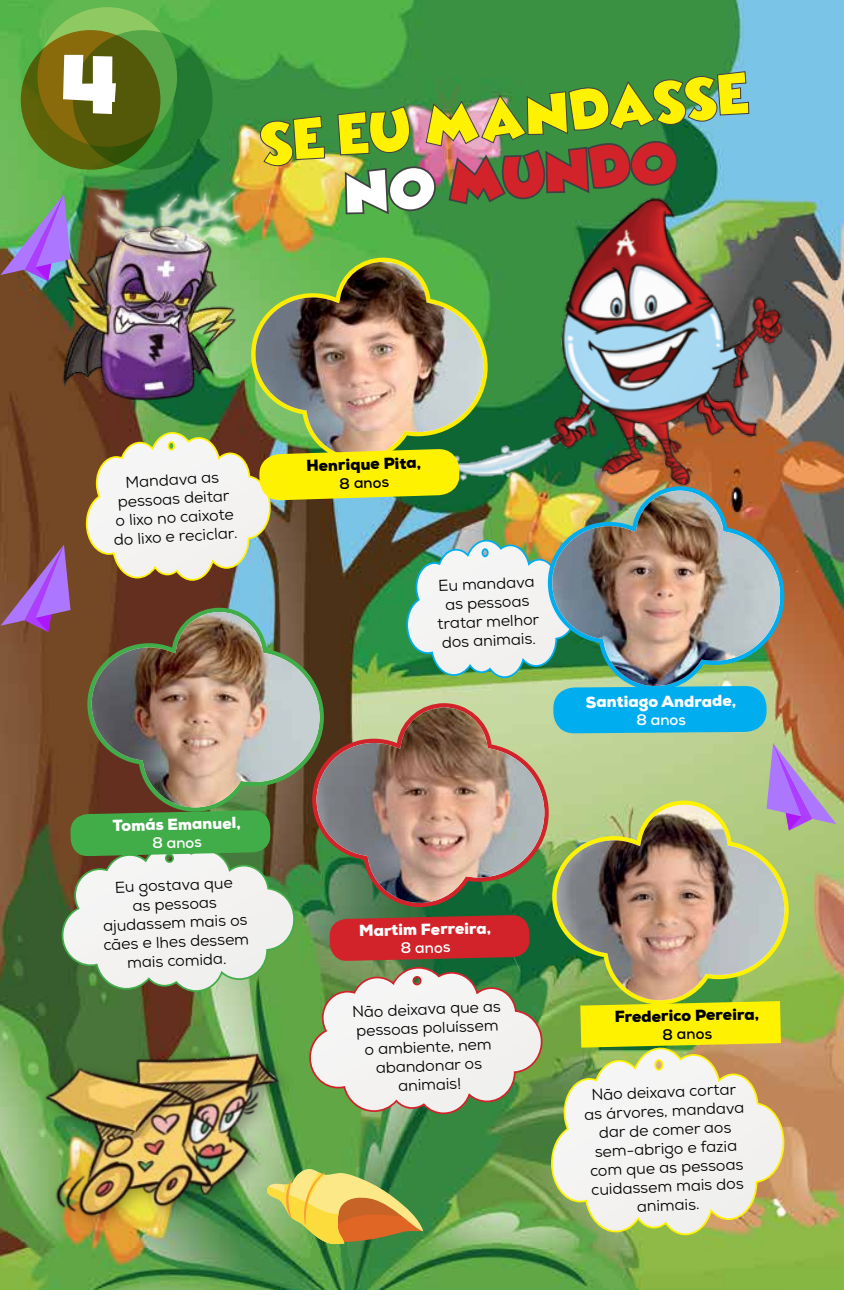
<style>
.page{position:relative;width:844px;height:1290px;background:#fff}
.page>*{position:absolute;margin:0;border:0;box-sizing:border-box;transform-origin:0 0}
.t1{font:70px "Wicked Mouse";color:#fff}
.t2{font:49px/58.8px "Wicked Mouse";color:#fff200}
.t3{font:900 15.92px "Nexa";letter-spacing:-.01em;color:#fff}
.t4{font:900 15.92px "Nexa";color:#000}
.t5{font:15.75px/18.9px "Nexa";color:#000;text-align:center}
.t6{font:700 15.05px "Nexa";color:#fff}
.t7{font:700 15.05px "Nexa";color:#000}
.s1{color:#fff}
.s2{color:#d2232a}
</style>
<div class="page">
<img style="left:0;top:0;width:843px;height:1290px">
<svg style="left:510px;top:571px;width:286px;height:401px;background:#b1c082"></svg>
<img style="left:435px;top:184px;width:399px;height:319px">
<div style="left:37px;top:7px;width:140px;height:140px;background:#8fc962;border-radius:50%"></div>
<svg style="left:73px;top:30px;width:139px;height:140px;background:#469a40"></svg>
<svg style="left:21px;top:30px;width:139px;height:140px;background:#6c6309"></svg>
<img style="left:87px;top:71px;width:662px;height:155px">
<svg style="left:263px;top:1167px;width:160px;height:78px;background:#afa54e"></svg>
<div style="left:38px;top:1045px;width:259px;height:189px;background:#000;opacity:.3"></div>
<img style="left:30px;top:1042px;width:269px;height:184px">
<img style="left:44px;top:179px;width:221px;height:225px">
<svg style="left:308px;top:915px;width:235px;height:200px"></svg>
<svg style="left:551px;top:1001px;width:232px;height:46px;background:#e7e30d"></svg>
<svg style="left:550px;top:1047px;width:235px;height:189px"></svg>
<svg style="left:251px;top:258px;width:236px;height:173px;background:#72b541"></svg>
<img style="left:255px;top:262px;width:228px;height:169px">
<img style="left:85px;top:431px;width:492px;height:248px">
<img style="left:547px;top:486px;width:237px;height:204px">
<img style="left:552px;top:491px;width:227px;height:195px">
<svg style="left:553px;top:686px;width:213px;height:47px;background:#0bb0ea"></svg>
<svg style="left:87px;top:608px;width:237px;height:204px;background:#615533"></svg>
<img style="left:92px;top:612px;width:227px;height:195px">
<svg style="left:61px;top:810px;width:235px;height:183px"></svg>
<svg style="left:312px;top:703px;width:236px;height:204px;background:#80885e"></svg>
<img style="left:316px;top:707px;width:228px;height:196px">
<svg style="left:552px;top:800px;width:236px;height:204px;background:#a4c254"></svg>
<img style="left:556px;top:805px;width:228px;height:195px">
<svg style="left:766px;top:743px;width:70px;height:87px;background:#b08ba7"></svg>
<svg style="left:0;top:545px;width:70px;height:87px;background:#8d5683"></svg>
<img style="left:0;top:194px;width:70px;height:87px">
<h1 class="t1" style="left:63px;top:26px;width:56px">4</h1>
<h2 class="t2" style="left:336px;top:105px;width:334px;text-indent:-79px;rotate:-6deg">SE EU MAN DASSE<br><span class="s1">NO</span> <span class="s2">MUNDO</span></h2>
<p class="t5" style="left:110px;top:473px;width:125px;rotate:-3deg">Mandava as pessoas deitar o lixo no caixote do lixo e reciclar.</p>
<p class="t3" style="left:112px;top:815px;width:130px;rotate:-1deg">Tomás Emanuel,</p>
<p class="t6" style="left:152px;top:833px;width:51px;rotate:-1deg">8 anos</p>
<p class="t5" style="left:101px;top:878px;width:147px;rotate:-2deg">Eu gostava que<br>as pessoas ajudassem mais os cães e lhes dessem mais comida.</p>
<p class="t4" style="left:306px;top:456px;width:116px;rotate:-2deg">Henrique Pita,</p>
<p class="t7" style="left:339px;top:474px;width:51px;rotate:-2deg">8 anos</p>
<p class="t5" style="left:435px;top:576px;width:103px;rotate:-2deg">Eu mandava as pessoas tratar melhor dos animais.</p>
<p class="t3" style="left:585px;top:691px;width:152px">Santiago Andrade,</p>
<p class="t6" style="left:636px;top:710px;width:51px">8 anos</p>
<p class="t3" style="left:359px;top:920px;width:134px;rotate:-1deg">Martim Ferreira,</p>
<p class="t6" style="left:400px;top:938px;width:51px;rotate:-1deg">8 anos</p>
<p class="t5" style="left:352px;top:1002px;width:150px;rotate:-2deg">Não deixava que as pessoas poluíssem o ambiente, nem abandonar os animais!</p>
<p class="t4" style="left:614px;top:1006px;width:146px;rotate:-1deg">Frederico Pereira,</p>
<p class="t7" style="left:662px;top:1024px;width:51px;rotate:-1deg">8 anos</p>
<p class="t5" style="left:583px;top:1085px;width:162px;rotate:-2deg">Não deixava cortar as árvores, mandava dar de comer aos sem-abrigo e fazia com que as pessoas cuidassem mais dos animais.</p>
</div>
